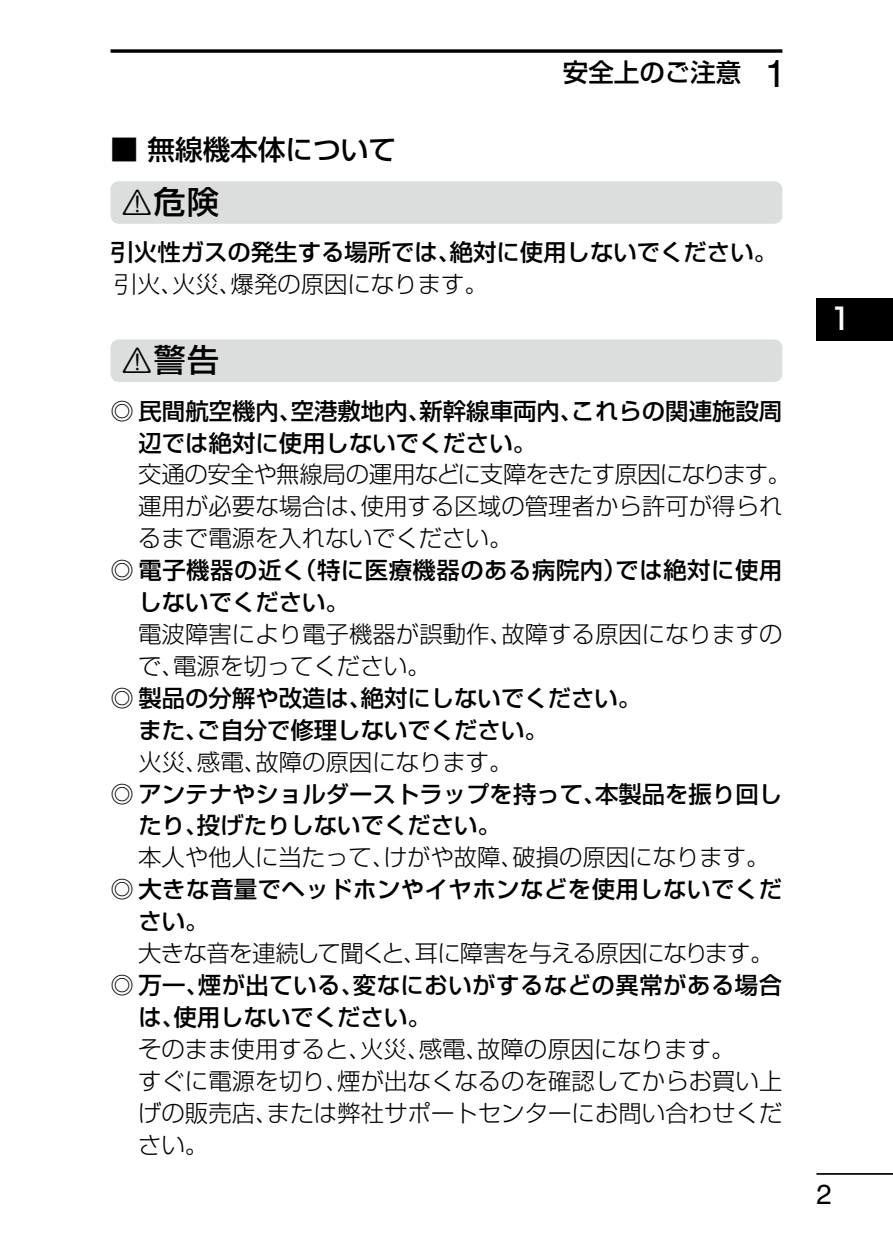
<style>
.page{position:relative;width:893px;height:1259px;background:#fff}
.page>*{position:absolute;margin:0;border:0;box-sizing:border-box;transform-origin:0 0}
.t1{font:500 31.8px "Shin Go Pro";color:#000}
.t2{font:500 29.7px "Shin Go Pro";color:#fff}
.t3{font:500 27.6px "Shin Go Pro";color:#000}
.t4{font:27.6px "Helvetica";color:#000}
.t5{font:500 25.5px "Shin Go Pro";color:#000}
.t6{font:300 23.4px/31.8px "Shin Go Pro";color:#000}
.t7{font:500 23.4px/31.8px "Shin Go Pro";color:#000}
.t8{font:500 23.4px/31.8px "Shin Go Pro";letter-spacing:.02em;color:#000}
.t9{font:300 23.4px "Shin Go Pro";letter-spacing:-.035em;color:#000}
.s1{font-family:"Icom Product Font";font-weight:400}
.s2{font-family:"Helvetica";font-weight:400;font-size:38.4px}
</style>
<div class="page">
<hr style="left:816px;top:1173px;width:77px;height:1px;background:#000">
<svg style="left:111px;top:49px;width:671px;height:4px;background:#252525"></svg>
<div style="left:816px;top:298px;width:77px;height:42px;background:#000"></div>
<div style="left:111px;top:181px;width:671px;height:43px;background:#dcdddd;border-radius:9px"></div>
<div style="left:111px;top:339px;width:671px;height:43px;background:#dcdddd;border-radius:9px"></div>
<p class="t3" style="left:111px;top:127px;width:287px">■ 無線機本体について</p>
<h1 class="t1" style="left:122px;top:175px;width:99px"><span class="s1">R</span>危険</h1>
<p class="t5" style="left:563px;top:51px;width:225px">安全上のご注意 <span class="s2">1</span></p>
<p class="t7" style="left:111px;top:234px;width:668px">引火性ガスの発生する場所では、絶対に使用しないでください。</p>
<p class="t6" style="left:114px;top:266px;width:376px">引火、火災、爆発の原因になります。</p>
<h1 class="t1" style="left:122px;top:333px;width:99px"><span class="s1">R</span>警告</h1>
<p class="t7" style="left:139px;top:392px;width:645px;text-indent:-28px">◎ 民間航空機内、空港敷地内、新幹線車両内、これらの関連施設周辺では絶対に使用しないでください。</p>
<p class="t6" style="left:138px;top:456px;width:654px">交通の安全や無線局の運用などに支障をきたす原因になります。運用が必要な場合は、使用する区域の管理者から許可が得られるまで電源を入れないでください。</p>
<p class="t8" style="left:138px;top:551px;width:645px;text-indent:-28px">◎ 電子機器の近く（特に医療機器のある病院内）では絶対に使用しないでください。</p>
<p class="t6" style="left:138px;top:615px;width:646px">電波障害により電子機器が誤動作、故障する原因になりますので、電源を切ってください。</p>
<p class="t7" style="left:138px;top:679px;width:504px;text-indent:-28px">◎ 製品の分解や改造は、絶対にしないでください。また、ご自分で修理しないでください。</p>
<p class="t6" style="left:138px;top:743px;width:376px">火災、感電、故障の原因になります。</p>
<p class="t7" style="left:138px;top:775px;width:645px;text-indent:-28px">◎ アンテナやショルダーストラップを持って、本製品を振り回したり、投げたりしないでください。</p>
<p class="t6" style="left:138px;top:838px;width:633px">本人や他人に当たって、けがや故障、破損の原因になります。</p>
<p class="t8" style="left:138px;top:870px;width:645px;text-indent:-28px">◎ 大きな音量でヘッドホンやイヤホンなどを使用しないでください。</p>
<p class="t9" style="left:138px;top:934px;width:637px">大きな音を連続して聞くと、耳に障害を与える原因になります。</p>
<p class="t8" style="left:138px;top:966px;width:645px;text-indent:-28px">◎ 万一、煙が出ている、変なにおいがするなどの異常がある場合は、使用しないでください。</p>
<p class="t6" style="left:138px;top:1030px;width:646px">そのまま使用すると、火災、感電、故障の原因になります。<br>すぐに電源を切り、煙が出なくなるのを確認してからお買い上げの販売店、または弊社サポートセンターにお問い合わせください。</p>
<p class="t2" style="left:829px;top:295px;width:24px">1</p>
<p class="t4" style="left:816px;top:1178px;width:17px">2</p>
</div>
